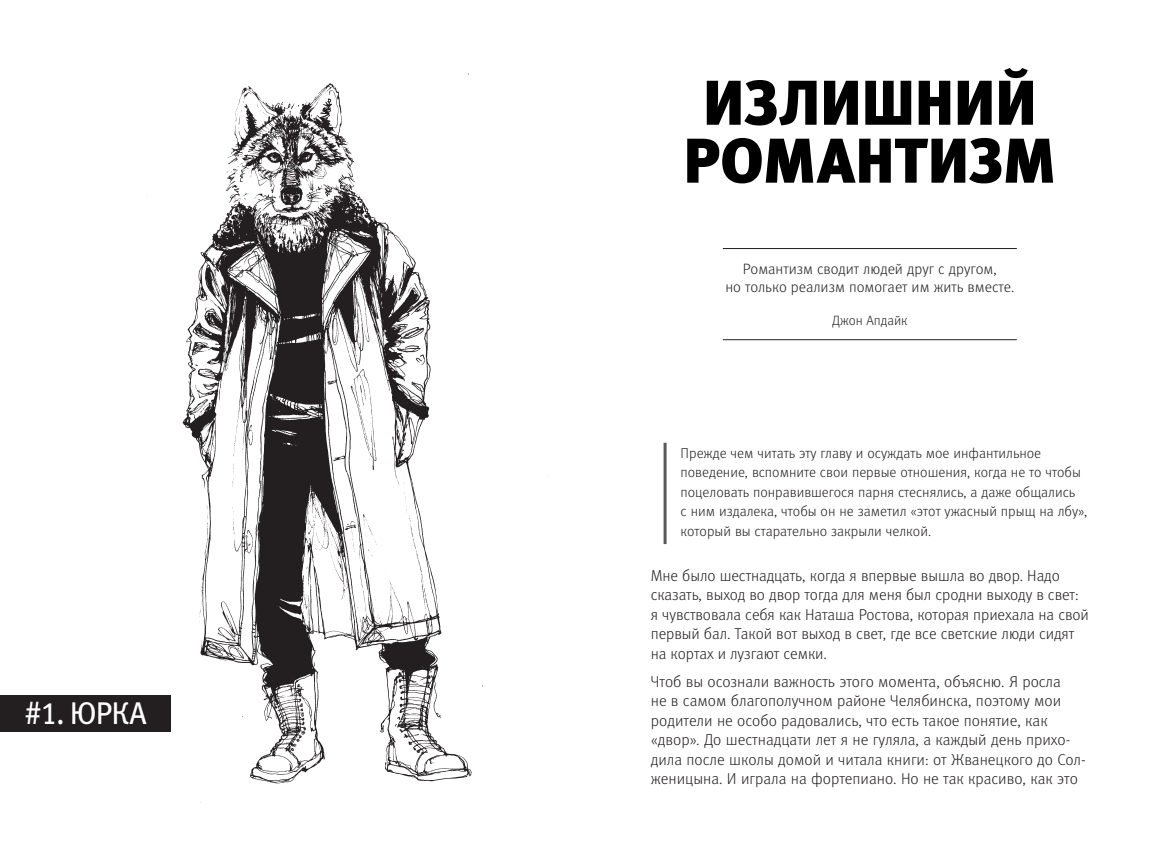
<style>
.page{position:relative;width:1174px;height:851px;background:#fff}
.page>*{position:absolute;margin:0;border:0;box-sizing:border-box;transform-origin:0 0}
.t1{font:900 63.15px/57.9px "Meta Sc Offc Pro";letter-spacing:-.01em;color:#000;text-align:center}
.t2{font:31.35px "Meta Offc Pro";color:#fff;scale:.95 1}
.t3{font:300 15.75px/19.5px "Meta Offc Pro";color:#231f20}
.t4{font:300 15px/18px "Meta Offc Pro";color:#231f20;text-align:center}
.t5{font:300 14.25px/19.5px "Meta Offc Pro";color:#231f20}
.t6{font:300 13.5px "Meta Offc Pro";color:#231f20}
</style>
<div class="page">
<img style="left:146px;top:73px;width:403px;height:730px">
<div style="left:0;top:695px;width:170px;height:37px;background:#231f20"></div>
<hr style="left:723px;top:248px;width:293px;height:1px;background:#231f20">
<hr style="left:723px;top:339px;width:293px;height:1px;background:#231f20">
<hr style="left:663px;top:442px;width:3px;height:102px;background:#57585a">
<h2 class="t2" style="left:25px;top:700px;width:130px">#1. ЮРКА</h2>
<h1 class="t1" style="left:683px;top:74px;width:375px">ИЗЛИШНИЙ<br>РОМАНТИЗМ</h1>
<p class="t4" style="left:725px;top:261px;width:290px">Романтизм сводит людей друг с другом,<br>но только реализм помогает им жить вместе.</p>
<p class="t6" style="left:832px;top:315px;width:77px">Джон Апдайк</p>
<p class="t5" style="left:680px;top:444px;width:408px">Прежде чем читать эту главу и осуждать мое инфантильное поведение, вспомните свои первые отношения, когда не то чтобы поцеловать понравившегося парня стеснялись, а даже общались<br>с ним издалека, чтобы он не заметил «этот ужасный прыщ на лбу», который вы старательно закрыли челкой.</p>
<p class="t3" style="left:651px;top:566px;width:440px">Мне было шестнадцать, когда я впервые вышла во двор. Надо сказать, выход во двор тогда для меня был сродни выходу в свет: я чувствовала себя как Наташа Ростова, которая приехала на свой первый бал. Такой вот выход в свет, где все светские люди сидят на кортах и лузгают семки.</p>
<p class="t3" style="left:651px;top:672px;width:436px">Чтоб вы осознали важность этого момента, объясню. Я росла<br>не в самом благополучном районе Челябинска, поэтому мои родители не особо радовались, что есть такое понятие, как «двор». До шестнадцати лет я не гуляла, а каждый день прихо&shy;дила после школы домой и читала книги: от Жванецкого до Сол&shy;женицына. И играла на фортепиано. Но не так красиво, как это</p>
</div>
